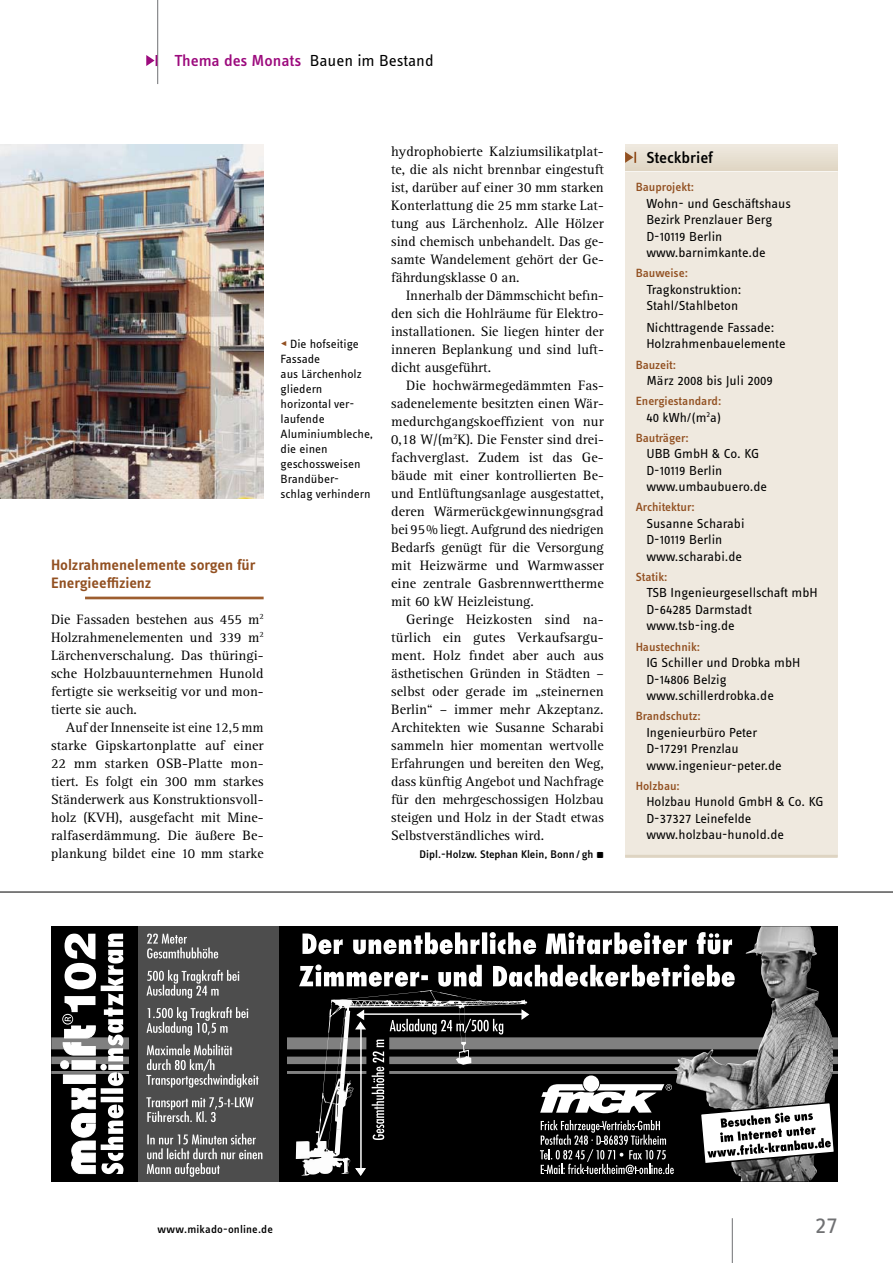
<style>
.page{position:relative;width:893px;height:1263px;background:#fff}
.page>*{position:absolute;margin:0;border:0;box-sizing:border-box;transform-origin:0 0}
.t1{font:24px "Info OT Text";color:#707173;scale:1.05 1}
.t2{font:500 16.5px "Info OT Text";color:#9c0a7d;scale:1.05 1}
.t3{font:500 16.5px "Info OT Text";letter-spacing:-.005em;color:#000;scale:1.05 1}
.t4{font:600 15.6px/18px "Info OT Text";color:#925021;scale:1.05 1}
.t5{font:14.1px/18px "Rotis Serif Pro";color:#000;text-align:justify}
.t6{font:13.5px/16.5px "Info OT Text";color:#000;scale:1.05 1}
.t7{font:12.3px/15px "Info OT Text";color:#000;scale:1.05 1}
.t8{font:500 12.3px "Info OT Text";letter-spacing:-.005em;color:#925021;scale:1.05 1}
.t9{font:500 11.4px "Info OT Text";color:#000;scale:1.05 1}
.s1{font-weight:400;color:#000}
.s2{color:#925021}
.s3{font-weight:400;font-size:9px}
</style>
<div class="page">
<hr style="left:157px;top:0;width:1px;height:84px;background:#707173">
<hr style="left:732px;top:1218px;width:1px;height:45px;background:#707173">
<svg style="left:146px;top:55px;width:11px;height:11px"></svg>
<hr style="left:0;top:892px;width:893px;height:1px;background:#000">
<hr style="left:85px;top:597px;width:179px;height:2px;background:#9d5e2f">
<div style="left:625px;top:171px;width:213px;height:685px;background:#efe9df"></div>
<hr style="left:625px;top:855px;width:213px;height:3px;background:#ded4c2">
<hr style="left:625px;top:170px;width:213px;height:2px;background:#fff">
<div style="left:625px;top:145px;width:213px;height:25px;background:#e7dfd1"></div>
<svg style="left:625px;top:152px;width:11px;height:11px"></svg>
<svg style="left:51px;top:926px;width:787px;height:255px;background:#151515"></svg>
<div style="left:51px;top:1037px;width:787px;height:12px;background:#808080"></div>
<svg style="left:51px;top:1056px;width:787px;height:8px;background:#7c7c7c"></svg>
<hr style="left:51px;top:1071px;width:787px;height:3px;background:#808080">
<img style="left:674px;top:926px;width:101px;height:225px">
<div style="left:129px;top:926px;width:158px;height:255px;background:#000"></div>
<div style="left:138px;top:926px;width:140px;height:255px;background:#4d4d4d"></div>
<svg style="left:540px;top:1120px;width:134px;height:54px;background:#3b3b3b"></svg>
<div style="left:583px;top:1075px;width:16px;height:16px;background:#fff;border-radius:50%"></div>
<svg style="left:540px;top:1084px;width:132px;height:29px"></svg>
<svg style="left:299px;top:964px;width:436px;height:22px"></svg>
<svg style="left:302px;top:932px;width:430px;height:22px"></svg>
<svg style="left:699px;top:1101px;width:137px;height:64px"></svg>
<img style="left:328px;top:990px;width:104px;height:48px">
<img style="left:432px;top:990px;width:95px;height:44px">
<img style="left:324px;top:1038px;width:27px;height:45px">
<img style="left:319px;top:1083px;width:35px;height:47px">
<img style="left:296px;top:1129px;width:54px;height:46px">
<hr style="left:362px;top:1013px;width:165px;height:2px;background:#fff">
<hr style="left:360px;top:1026px;width:2px;height:145px;background:#fff">
<svg style="left:342px;top:1167px;width:25px;height:15px"></svg>
<svg style="left:520px;top:1008px;width:10px;height:12px"></svg>
<svg style="left:354px;top:1009px;width:149px;height:136px;background:#232323"></svg>
<svg style="left:147px;top:1133px;width:115px;height:44px"></svg>
<svg style="left:146px;top:1097px;width:108px;height:25px"></svg>
<svg style="left:146px;top:1044px;width:113px;height:43px"></svg>
<svg style="left:147px;top:1007px;width:101px;height:28px"></svg>
<svg style="left:147px;top:970px;width:92px;height:28px"></svg>
<svg style="left:147px;top:933px;width:71px;height:25px"></svg>
<div style="left:60px;top:1060px;width:9px;height:9px;border:1px solid #fff;border-radius:50%"></div>
<svg style="left:62px;top:933px;width:61px;height:241px"></svg>
<img style="left:0;top:145px;width:264px;height:353px">
<p class="t2" style="left:174px;top:50px;width:249px">Thema des Monats <span class="s1">Bauen im Bestand</span></p>
<p class="t7" style="left:281px;top:336px;width:90px"><span class="s2">◂</span> Die hofseitige<br>Fassade<br>aus Lärchenholz gliedern horizontal ver&shy;laufende<br>Aluminiumbleche, die einen geschossweisen<br>Brandüber&shy;schlag verhindern</p>
<p class="t4" style="left:51px;top:556px;width:196px">Holzrahmenelemente sorgen für<br>Energieeffizienz</p>
<p class="t5" style="left:51px;top:611px;width:214px">Die Fassaden bestehen aus 455 m<sup>2<br></sup>Holzrahmenelementen und 339 m<sup>2<br></sup>Lärchenverschalung. Das thüringi&shy;sche Holzbauunternehmen Hunold fertigte sie werkseitig vor und mon&shy;tierte sie auch.</p>
<p class="t5" style="left:51px;top:719px;width:214px;text-indent:15px">Auf der Innenseite ist eine 12,5 mm starke Gipskartonplatte auf einer 22 mm starken OSB-Platte mon&shy;tiert. Es folgt ein 300 mm starkes Ständerwerk aus Konstruktionsvoll&shy;holz (KVH), ausgefacht mit Mine&shy;ralfaserdämmung. Die äußere Be&shy;plankung bildet eine 10 mm starke</p>
<p class="t5" style="left:391px;top:143px;width:214px">hydrophobierte Kalziumsilikatplat&shy;te, die als nicht brennbar eingestuft ist, darüber auf einer 30 mm starken Konterlattung die 25 mm starke Lat&shy;tung aus Lärchenholz. Alle Hölzer sind chemisch unbehandelt. Das ge&shy;samte Wandelement gehört der Ge&shy;fährdungsklasse 0 an.</p>
<p class="t5" style="left:391px;top:287px;width:214px;text-indent:15px">Innerhalb der Dämmschicht befin&shy;den sich die Hohlräume für Elektro&shy;installationen. Sie liegen hinter der inneren Beplankung und sind luft&shy;dicht ausgeführt.</p>
<p class="t5" style="left:391px;top:377px;width:214px;text-indent:15px">Die hochwärmegedämmten Fas&shy;sadenelemente besitzten einen Wär&shy;medurchgangskoeffizient von nur 0,18 W/(m<sup>2</sup>K). Die Fenster sind drei&shy;fachverglast. Zudem ist das Ge&shy;bäude mit einer kontrollierten Be&shy;und Entlüftungsanlage ausgestattet, deren Wärmerückgewinnungsgrad bei 95% liegt. Aufgrund des niedrigen Bedarfs genügt für die Versorgung mit Heizwärme und Warmwasser eine zentrale Gasbrennwerttherme mit 60 kW Heizleistung.</p>
<p class="t5" style="left:391px;top:611px;width:214px;text-indent:15px">Geringe Heizkosten sind na&shy;türlich ein gutes Verkaufsargu&shy;ment. Holz findet aber auch aus ästhetischen Gründen in Städten – selbst oder gerade im „steinernen Berlin“ – immer mehr Akzeptanz.<br>Architekten wie Susanne Scharabi sammeln hier momentan wertvolle Erfahrungen und bereiten den Weg, dass künftig Angebot und Nachfrage für den mehrgeschossigen Holzbau steigen und Holz in der Stadt etwas Selbstverständliches wird.</p>
<p class="t9" style="left:420px;top:847px;width:177px">Dipl.-Holzw. Stephan Klein, Bonn / gh <span class="s3">▪</span></p>
<p class="t3" style="left:646px;top:147px;width:65px">Steckbrief</p>
<p class="t8" style="left:636px;top:179px;width:57px">Bauprojekt:</p>
<p class="t6" style="left:646px;top:195px;width:139px">Wohn- und Geschäftshaus<br>Bezirk Prenzlauer Berg<br>D-10119 Berlin www.barnimkante.de</p>
<p class="t8" style="left:636px;top:266px;width:51px">Bauweise:</p>
<p class="t6" style="left:646px;top:281px;width:92px">Tragkonstruktion:<br>Stahl/Stahlbeton</p>
<p class="t6" style="left:646px;top:319px;width:134px">Nichttragende Fassade:<br>Holzrahmenbauelemente</p>
<p class="t8" style="left:636px;top:357px;width:40px">Bauzeit:</p>
<p class="t6" style="left:646px;top:372px;width:122px">März 2008 bis Juli 2009</p>
<p class="t8" style="left:636px;top:393px;width:83px">Energiestandard:</p>
<p class="t6" style="left:646px;top:409px;width:73px">40 kWh/(m<sup>2</sup>a)</p>
<p class="t8" style="left:636px;top:430px;width:52px">Bauträger:</p>
<p class="t6" style="left:646px;top:445px;width:116px">UBB GmbH &amp; Co. KG<br>D-10119 Berlin www.umbaubuero.de</p>
<p class="t8" style="left:636px;top:500px;width:58px">Architektur:</p>
<p class="t6" style="left:646px;top:515px;width:95px">Susanne Scharabi<br>D-10119 Berlin www.scharabi.de</p>
<p class="t8" style="left:636px;top:569px;width:32px">Statik:</p>
<p class="t6" style="left:646px;top:584px;width:165px">TSB Ingenieurgesellschaft mbH<br>D-64285 Darmstadt www.tsb-ing.de</p>
<p class="t8" style="left:636px;top:639px;width:63px">Haustechnik:</p>
<p class="t6" style="left:646px;top:654px;width:148px">IG Schiller und Drobka mbH<br>D-14806 Belzig www.schillerdrobka.de</p>
<p class="t8" style="left:636px;top:708px;width:64px">Brandschutz:</p>
<p class="t6" style="left:646px;top:724px;width:131px">Ingenieurbüro Peter<br>D-17291 Prenzlau www.ingenieur-peter.de</p>
<p class="t8" style="left:636px;top:778px;width:44px">Holzbau:</p>
<p class="t6" style="left:646px;top:793px;width:170px">Holzbau Hunold GmbH &amp; Co. KG<br>D-37327 Leinefelde www.holzbau-hunold.de</p>
<p class="t9" style="left:157px;top:1222px;width:112px">www.mikado-online.de</p>
<h1 class="t1" style="left:815px;top:1210px;width:23px">27</h1>
</div>
